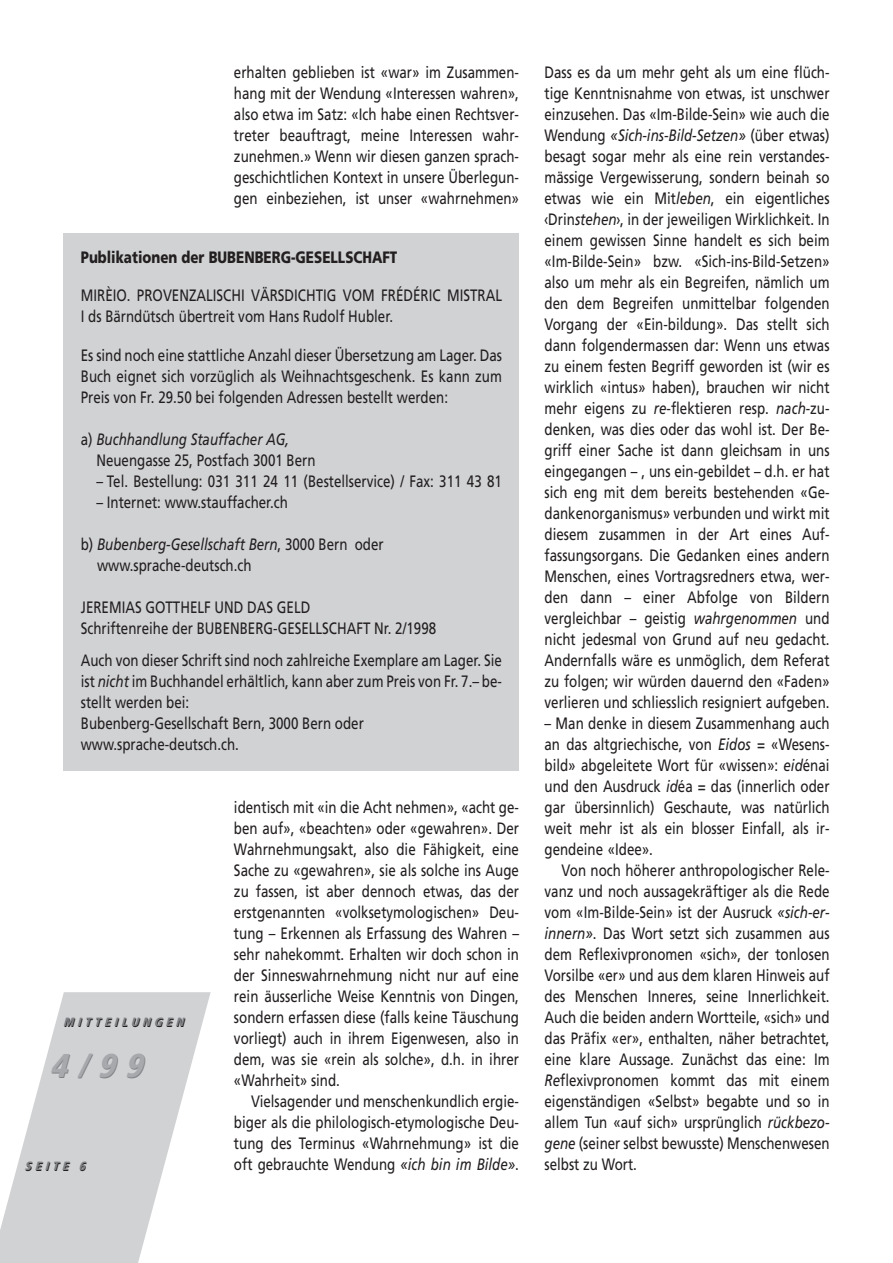
<style>
.page{position:relative;width:893px;height:1263px;background:#fff}
.page>*{position:absolute;margin:0;border:0;box-sizing:border-box;transform-origin:0 0}
.t1{font:italic 900 condensed 33px "Frutiger";color:#808285}
.t2{font:16.5px/21px "Frutiger";color:#231f20;text-align:justify;scale:.81 1}
.t3{font:900 16.5px "Frutiger";color:#231f20;scale:.81 1}
.t4{font:italic 900 condensed 12px "Frutiger";color:#231f20}
.s1{font-style:italic}
</style>
<div class="page">
<svg style="left:0;top:992px;width:211px;height:271px;fill:#d1d2d4"></svg>
<div style="left:64px;top:234px;width:455px;height:537px;background:#d1d2d4"></div>
<p class="t2" style="left:234px;top:63px;width:353px">erhalten geblieben ist «war» im Zusammen&shy;hang mit der Wendung «Interessen wahren», also etwa im Satz: «Ich habe einen Rechtsver&shy;treter beauftragt, meine Interessen wahr&shy;zunehmen.» Wenn wir diesen ganzen sprach&shy;geschichtlichen Kontext in unsere Überlegun&shy;gen einbeziehen, ist unser «wahrnehmen»</p>
<p class="t3" style="left:81px;top:251px;width:392px">Publikationen der BUBENBERG-GESELLSCHAFT</p>
<p class="t2" style="left:81px;top:286px;width:521px">MIRÈIO. PROVENZALISCHI VÄRSDICHTIG VOM FRÉDÉRIC MISTRAL<br>I ds Bärndütsch übertreit vom Hans Rudolf Hubler.</p>
<p class="t2" style="left:81px;top:346px;width:521px">Es sind noch eine stattliche Anzahl dieser Übersetzung am Lager. Das Buch eignet sich vorzüglich als Weihnachtsgeschenk. Es kann zum Preis von Fr. 29.50 bei folgenden Adressen bestellt werden:</p>
<p class="t2" style="left:96px;top:430px;width:272px;text-indent:-16px">a) <span class="s1">Buchhandlung Stauffacher AG,<br></span>Neuengasse 25, Postfach 3001 Bern</p>
<p class="t2" style="left:96px;top:472px;width:502px">– Tel. Bestellung: 031 311 24 11 (Bestellservice) / Fax: 311 43 81</p>
<p class="t2" style="left:96px;top:493px;width:238px">– Internet: www.stauffacher.ch</p>
<p class="t2" style="left:97px;top:535px;width:355px;text-indent:-16px">b) <span class="s1">Bubenberg-Gesellschaft Bern</span>, 3000 Bern oder www.sprache-deutsch.ch</p>
<p class="t2" style="left:81px;top:598px;width:440px">JEREMIAS GOTTHELF UND DAS GELD<br>Schriftenreihe der BUBENBERG-GESELLSCHAFT Nr. 2/1998</p>
<p class="t2" style="left:81px;top:651px;width:521px;text-align:left">Auch von dieser Schrift sind noch zahlreiche Exemplare am Lager. Sie ist <span class="s1">nicht</span> im Buchhandel erhältlich, kann aber zum Preis von Fr. 7.– be&shy;stellt werden bei:<br>Bubenberg-Gesellschaft Bern, 3000 Bern oder www.sprache-deutsch.ch.</p>
<p class="t4" style="left:64px;top:1018px;width:125px">MITTEILUNGEN</p>
<h1 class="t1" style="left:50px;top:1053px;width:102px">4/99</h1>
<p class="t4" style="left:25px;top:1162px;width:65px">SEITE 6</p>
<p class="t2" style="left:234px;top:798px;width:353px">identisch mit «in die Acht nehmen», «acht ge&shy;ben auf», «beachten» oder «gewahren». Der Wahrnehmungsakt, also die Fähigkeit, eine Sache zu «gewahren», sie als solche ins Auge zu fassen, ist aber dennoch etwas, das der erstgenannten «volksetymologischen» Deu&shy;tung – Erkennen als Erfassung des Wahren – sehr nahekommt. Erhalten wir doch schon in der Sinneswahrnehmung nicht nur auf eine rein äusserliche Weise Kenntnis von Dingen, sondern erfassen diese (falls keine Täuschung vorliegt) auch in ihrem Eigenwesen, also in dem, was sie «rein als solche», d.h. in ihrer «Wahrheit» sind.</p>
<p class="t2" style="left:234px;top:1092px;width:353px;text-indent:17px">Vielsagender und menschenkundlich ergie&shy;biger als die philologisch-etymologische Deu&shy;tung des Terminus «Wahrnehmung» ist die oft gebrauchte Wendung <span class="s1">«ich bin im Bilde»</span>.</p>
<p class="t2" style="left:544px;top:63px;width:353px">Dass es da um mehr geht als um eine flüch&shy;tige Kenntnisnahme von etwas, ist unschwer einzusehen. Das «Im-Bilde-Sein» wie auch die Wendung <span class="s1">«Sich-ins-Bild-Setzen»</span> (über etwas) besagt sogar mehr als eine rein verstandes&shy;mässige Vergewisserung, sondern beinah so etwas wie ein Mit<span class="s1">leben</span>, ein eigentliches ‹Drin<span class="s1">stehen</span>›, in der jeweiligen Wirklichkeit. In einem gewissen Sinne handelt es sich beim «Im-Bilde-Sein» bzw. «Sich-ins-Bild-Setzen» also um mehr als ein Begreifen, nämlich um den dem Begreifen unmittelbar folgenden Vorgang der «Ein-bildung». Das stellt sich dann folgendermassen dar: Wenn uns etwas zu einem festen Begriff geworden ist (wir es wirklich «intus» haben), brauchen wir nicht mehr eigens zu <span class="s1">re</span>-flektieren resp. <span class="s1">nach</span>-zu&shy;denken, was dies oder das wohl ist. Der Be&shy;griff einer Sache ist dann gleichsam in uns eingegangen – , uns ein-gebildet – d.h. er hat sich eng mit dem bereits bestehenden «Ge&shy;dankenorganismus» verbunden und wirkt mit diesem zusammen in der Art eines Auf&shy;fassungsorgans. Die Gedanken eines andern Menschen, eines Vortragsredners etwa, wer&shy;den dann – einer Abfolge von Bildern vergleichbar – geistig <span class="s1">wahrgenommen</span> und nicht jedesmal von Grund auf neu gedacht.<br>Andernfalls wäre es unmöglich, dem Referat zu folgen; wir würden dauernd den «Faden» verlieren und schliesslich resigniert aufgeben.</p>
<p class="t2" style="left:544px;top:714px;width:353px">– Man denke in diesem Zusammenhang auch an das altgriechische, von <span class="s1">Eidos</span> = «Wesens&shy;bild» abgeleitete Wort für «wissen»: <span class="s1">eid</span>énai und den Ausdruck <span class="s1">id</span>éa = das (innerlich oder gar übersinnlich) Geschaute, was natürlich weit mehr ist als ein blosser Einfall, als ir&shy;gendeine «Idee».</p>
<p class="t2" style="left:544px;top:861px;width:353px;text-indent:17px">Von noch höherer anthropologischer Rele&shy;vanz und noch aussagekräftiger als die Rede vom «Im-Bilde-Sein» ist der Ausruck <span class="s1">«sich-er&shy;innern»</span>. Das Wort setzt sich zusammen aus dem Reflexivpronomen «sich», der tonlosen Vorsilbe «er» und aus dem klaren Hinweis auf des Menschen Inneres, seine Innerlichkeit.<br>Auch die beiden andern Wortteile, «sich» und das Präfix «er», enthalten, näher betrachtet, eine klare Aussage. Zunächst das eine: Im <span class="s1">Re</span>flexivpronomen kommt das mit einem eigenständigen «Selbst» begabte und so in allem Tun «auf sich» ursprünglich <span class="s1">rückbezo&shy;gene</span> (seiner selbst bewusste) Menschenwesen selbst zu Wort.</p>
</div>
